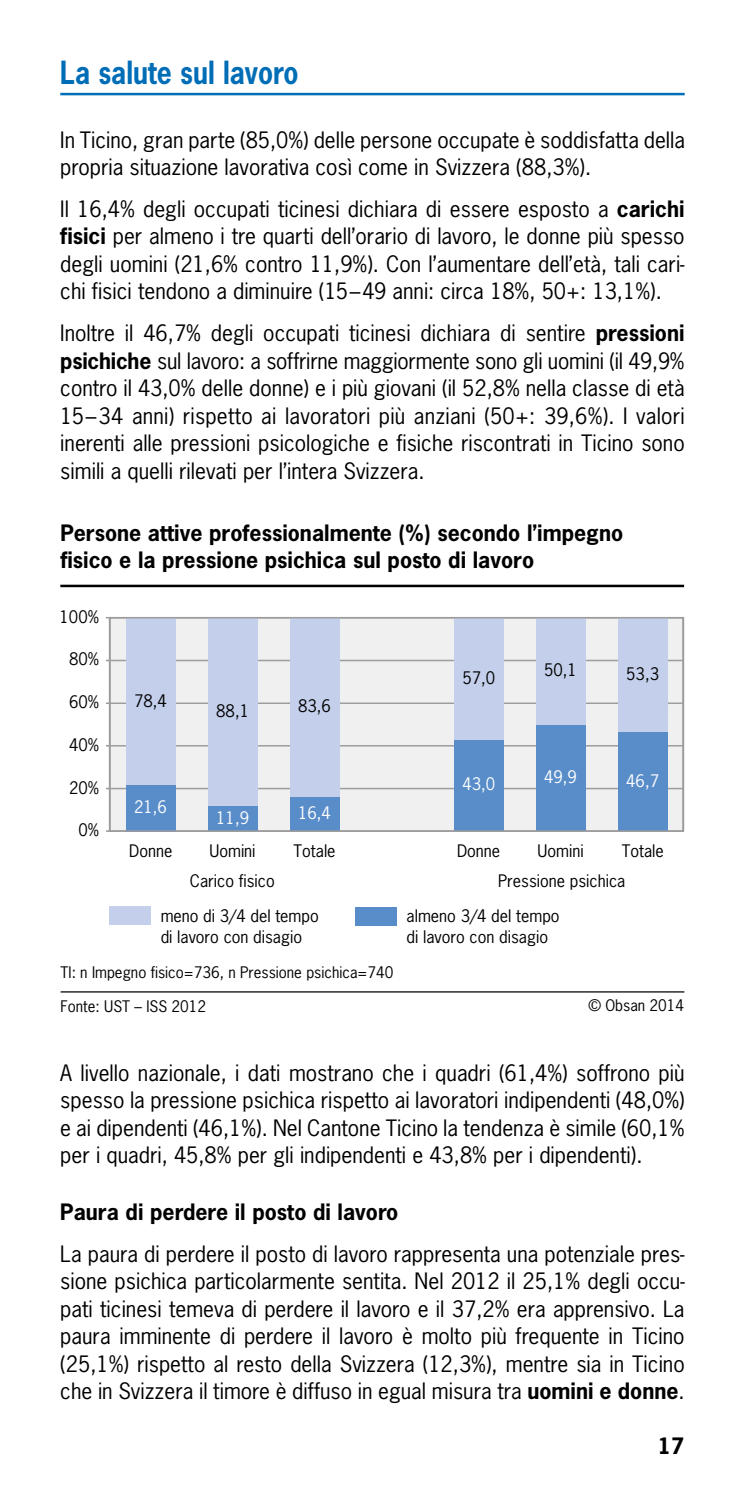
<style>
.page{position:relative;width:745px;height:1489px;background:#fff}
.page>*{position:absolute;margin:0;border:0;box-sizing:border-box;transform-origin:0 0}
.Kopftitel_-mit_Linie{font:700 30px "News Gothic Std";color:#006db7;scale:.88 1}
.Grundtext{font:21.25px/27.5px "News Gothic Std";color:#000;text-align:justify}
.untertitel_fett{font:700 21.25px/27.2px "News Gothic Std";color:#000}
.t1{font:16.25px/20.8px "News Gothic Std";color:#000}
.t2{font:16.25px "News Gothic Std";color:#fff}
.t3{font:15px "News Gothic Std";color:#000}
.s1{font-weight:700}
</style>
<div class="page">
<hr style="left:60px;top:93px;width:624px;height:2px;background:#006db7">
<svg style="left:106px;top:617px;width:578px;height:215px"></svg>
<hr style="left:110px;top:787px;width:573px;height:2px;background:#9c9d9d">
<hr style="left:110px;top:745px;width:573px;height:1px;background:#9c9d9d">
<hr style="left:110px;top:702px;width:573px;height:2px;background:#9c9d9d">
<hr style="left:110px;top:659px;width:573px;height:2px;background:#9c9d9d">
<div style="left:126px;top:785px;width:49px;height:46px;background:#598dca"></div>
<div style="left:126px;top:617px;width:49px;height:168px;background:#c3cfeb"></div>
<div style="left:208px;top:805px;width:49px;height:26px;background:#598dca"></div>
<div style="left:208px;top:617px;width:49px;height:188px;background:#c3cfeb"></div>
<div style="left:290px;top:796px;width:49px;height:35px;background:#598dca"></div>
<div style="left:290px;top:617px;width:49px;height:179px;background:#c3cfeb"></div>
<div style="left:454px;top:739px;width:49px;height:92px;background:#598dca"></div>
<div style="left:454px;top:617px;width:49px;height:122px;background:#c3cfeb"></div>
<div style="left:535px;top:724px;width:50px;height:107px;background:#598dca"></div>
<div style="left:535px;top:617px;width:50px;height:107px;background:#c3cfeb"></div>
<div style="left:617px;top:731px;width:49px;height:100px;background:#598dca"></div>
<div style="left:617px;top:617px;width:49px;height:114px;background:#c3cfeb"></div>
<div style="left:355px;top:906px;width:41px;height:19px;background:#598dca"></div>
<div style="left:109px;top:906px;width:41px;height:19px;background:#c3cfeb"></div>
<hr style="left:60px;top:584px;width:623px;height:3px;background:#000">
<hr style="left:61px;top:991px;width:623px;height:1px;background:#000">
<hr style="left:110px;top:830px;width:573px;height:1px;background:#9c9c9c">
<hr style="left:110px;top:617px;width:573px;height:1px;background:#9c9c9c">
<p class="Kopftitel_-mit_Linie" style="left:60px;top:52px;width:272px">La salute sul lavoro</p>
<p class="Grundtext" style="left:60px;top:126px;width:626px">In Ticino, gran parte (85,0%) delle persone occupate è soddisfatta della propria situazione lavorativa così come in Svizzera (88,3%).</p>
<p class="Grundtext" style="left:60px;top:195px;width:625px">Il 16,4% degli occupati ticinesi dichiara di essere esposto a <span class="s1">carichi fisici</span> per almeno i tre quarti dell’orario di lavoro, le donne più spesso degli uomini (21,6% contro 11,9%). Con l’aumentare dell’età, tali cari&shy;chi fisici tendono a diminuire (15–49 anni: circa 18%, 50+: 13,1%).</p>
<p class="Grundtext" style="left:60px;top:319px;width:625px">Inoltre il 46,7% degli occupati ticinesi dichiara di sentire <span class="s1">pressioni psichiche</span> sul lavoro: a soffrirne maggiormente sono gli uomini (il 49,9% contro il 43,0% delle donne) e i più giovani (il 52,8% nella classe di età 15–34 anni) rispetto ai lavoratori più anziani (50+: 39,6%). I valori inerenti alle pressioni psicologiche e fisiche riscontrati in Ticino sono simili a quelli rilevati per l’intera Svizzera.</p>
<p class="untertitel_fett" style="left:60px;top:519px;width:564px">Persone attive professionalmente (%) secondo l’impegno fisico e la pressione psichica sul posto di lavoro</p>
<p class="t1" style="left:60px;top:606px;width:41px">100%</p>
<p class="t1" style="left:69px;top:648px;width:32px">80%</p>
<p class="t1" style="left:69px;top:691px;width:32px">60%</p>
<p class="t1" style="left:69px;top:734px;width:32px">40%</p>
<p class="t1" style="left:69px;top:776px;width:32px">20%</p>
<p class="t1" style="left:78px;top:819px;width:22px">0%</p>
<p class="t1" style="left:134px;top:689px;width:34px">78,4</p>
<p class="t2" style="left:134px;top:796px;width:34px">21,6</p>
<p class="t1" style="left:216px;top:700px;width:34px">88,1</p>
<p class="t2" style="left:216px;top:807px;width:34px">11,9</p>
<p class="t1" style="left:298px;top:695px;width:34px">83,6</p>
<p class="t2" style="left:298px;top:802px;width:34px">16,4</p>
<p class="t1" style="left:462px;top:667px;width:34px">57,0</p>
<p class="t2" style="left:462px;top:773px;width:34px">43,0</p>
<p class="t1" style="left:544px;top:659px;width:34px">50,1</p>
<p class="t2" style="left:544px;top:766px;width:34px">49,9</p>
<p class="t1" style="left:626px;top:663px;width:34px">53,3</p>
<p class="t2" style="left:626px;top:770px;width:34px">46,7</p>
<p class="t1" style="left:129px;top:840px;width:45px">Donne</p>
<p class="t1" style="left:209px;top:840px;width:48px">Uomini</p>
<p class="t1" style="left:293px;top:840px;width:43px">Totale</p>
<p class="t1" style="left:456px;top:840px;width:45px">Donne</p>
<p class="t1" style="left:537px;top:840px;width:48px">Uomini</p>
<p class="t1" style="left:621px;top:840px;width:43px">Totale</p>
<p class="t1" style="left:190px;top:870px;width:86px">Carico fisico</p>
<p class="t1" style="left:498px;top:870px;width:129px">Pressione psichica</p>
<p class="t1" style="left:161px;top:905px;width:159px">meno di 3/4 del tempo di lavoro con disagio</p>
<p class="t1" style="left:406px;top:905px;width:154px">almeno 3/4 del tempo di lavoro con disagio</p>
<p class="t3" style="left:61px;top:962px;width:334px">TI: n Impegno fisico=736, n Pressione psichica=740</p>
<p class="t3" style="left:61px;top:996px;width:147px">Fonte: UST – ISS 2012</p>
<p class="t3" style="left:588px;top:995px;width:97px">© Obsan 2014</p>
<p class="Grundtext" style="left:60px;top:1058px;width:625px">A livello nazionale, i dati mostrano che i quadri (61,4%) soffrono più spesso la pressione psichica rispetto ai lavoratori indipendenti (48,0%) e ai dipendenti (46,1%). Nel Cantone Ticino la tendenza è simile (60,1% per i quadri, 45,8% per gli indipendenti e 43,8% per i dipendenti).</p>
<p class="untertitel_fett" style="left:60px;top:1197px;width:339px">Paura di perdere il posto di lavoro</p>
<p class="Grundtext" style="left:60px;top:1239px;width:625px">La paura di perdere il posto di lavoro rappresenta una potenziale pres&shy;sione psichica particolarmente sentita. Nel 2012 il 25,1% degli occu&shy;pati ticinesi temeva di perdere il lavoro e il 37,2% era apprensivo. La paura imminente di perdere il lavoro è molto più frequente in Ticino (25,1%) rispetto al resto della Svizzera (12,3%), mentre sia in Ticino che in Svizzera il timore è diffuso in egual misura tra <span class="s1">uomini e donne</span>.</p>
<p class="untertitel_fett" style="left:657px;top:1431px;width:28px">17</p>
</div>
